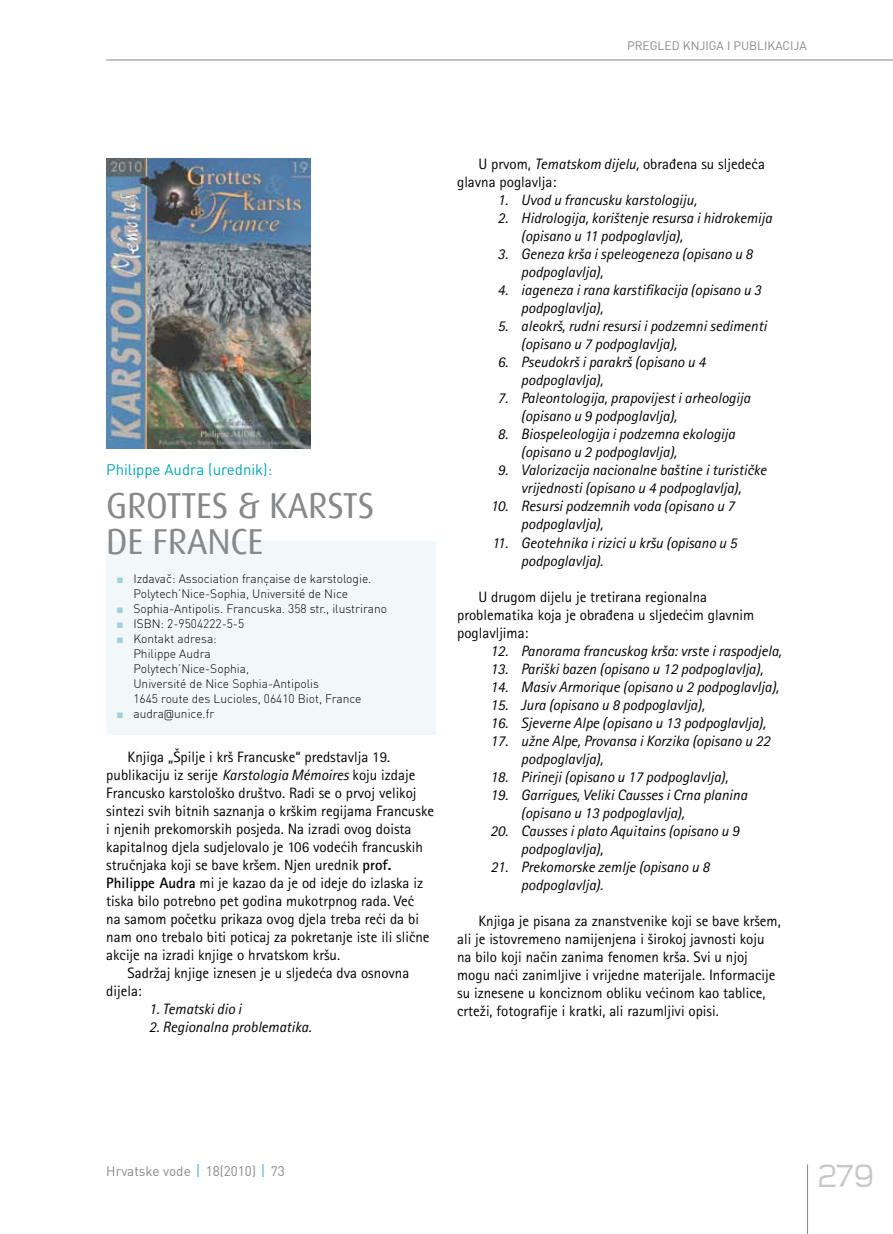
<style>
.page{position:relative;width:893px;height:1234px;background:#fff}
.page>*{position:absolute;margin:0;border:0;box-sizing:border-box;transform-origin:0 0}
.t1{font:36px/36px "Dax";letter-spacing:-.01em;color:#87888a}
.t2{font:300 36px "Teen";color:#c6c7c8}
.t3{font:italic 15px/18px "Rotis Sans Serifklemy";color:#000}
.t4{font:15px/18px "Rotis Sans Serifklemy";color:#000}
.t5{font:15px "DIN";color:#00a5b7}
.t6{font:13.5px "DIN";color:#87888a}
.t7{font:12px/15px "DIN Lt";color:#000;text-align:center}
.t8{font:12px "DIN";color:#87888a}
.s1{font-family:"Times New Roman";color:#a2d1d9}
.s2{font-style:italic}
.s3{font-weight:700}
</style>
<div class="page">
<hr style="left:807px;top:1164px;width:1px;height:69px;background:#87888a">
<hr style="left:106px;top:60px;width:787px;height:1px;background:#87888a">
<svg style="left:198px;top:1164px;width:1px;height:12px"></svg>
<svg style="left:263px;top:1164px;width:1px;height:12px"></svg>
<img style="left:106px;top:159px;width:205px;height:290px">
<div style="left:106px;top:541px;width:330px;height:194px;background:#f2f8f9"></div>
<p class="t8" style="left:627px;top:37px;width:24px">PREGLE</p>
<p class="t8" style="left:672px;top:37px;width:78px">D KNJIGA I PUBLIK</p>
<p class="t8" style="left:775px;top:37px;width:33px">ACIJA</p>
<p class="t5" style="left:106px;top:459px;width:167px">Philippe Audra (urednik):</p>
<h1 class="t1" style="left:106px;top:488px;width:270px">GROTTES &amp; KARSTS<br>DE FRANCE</h1>
<p class="t7" style="left:116px;top:570px;width:257px"><span class="s1">■</span> Izdavač: Association française de karstologie.<br>Polytech’Nice-Sophia, Université de Nice</p>
<p class="t7" style="left:116px;top:600px;width:272px"><span class="s1">■</span> Sophia-Antipolis. Francuska. 358 str., ilustrirano</p>
<p class="t7" style="left:116px;top:615px;width:129px"><span class="s1">■</span> ISBN: 2-9504222-5-5</p>
<p class="t7" style="left:133px;top:630px;width:230px;text-align:left;text-indent:-17px"><span class="s1">■</span> Kontakt adresa:<br>Philippe Audra<br>Polytech’Nice-Sophia,<br>Université de Nice Sophia-Antipolis<br>1645 route des Lucioles, 06410 Biot, France</p>
<p class="t7" style="left:116px;top:705px;width:99px"><span class="s1">■</span> audra@unice.fr</p>
<p class="t4" style="left:128px;top:747px;width:264px">Knjiga „Špilje i krš Francuske“ predstavlja 19.</p>
<p class="t4" style="left:106px;top:765px;width:311px">publikaciju iz serije <span class="s2">Karstologia Mémoires</span> koju izdaje</p>
<p class="t4" style="left:106px;top:783px;width:312px">Francusko karstološko društvo. Radi se o prvoj velikoj</p>
<p class="t4" style="left:106px;top:801px;width:329px">sintezi svih bitnih saznanja o krškim regijama Francuske</p>
<p class="t4" style="left:106px;top:819px;width:307px">i njenih prekomorskih posjeda. Na izradi ovog doista</p>
<p class="t4" style="left:106px;top:837px;width:318px">kapitalnog djela sudjelovalo je 106 vodećih francuskih</p>
<p class="t4" style="left:106px;top:855px;width:287px">stručnjaka koji se bave kršem. Njen urednik <span class="s3">prof.</span></p>
<p class="t4" style="left:106px;top:873px;width:318px"><span class="s3">Philippe Audra</span> mi je kazao da je od ideje do izlaska iz</p>
<p class="t4" style="left:106px;top:891px;width:309px">tiska bilo potrebno pet godina mukotrpnog rada. Već</p>
<p class="t4" style="left:106px;top:909px;width:314px">na samom početku prikaza ovog djela treba reći da bi</p>
<p class="t4" style="left:106px;top:927px;width:325px">nam ono trebalo biti poticaj za pokretanje iste ili slične</p>
<p class="t4" style="left:106px;top:945px;width:235px">akcije na izradi knjige o hrvatskom kršu.</p>
<p class="t4" style="left:128px;top:963px;width:283px">Sadržaj knjige iznesen je u sljedeća dva osnovna</p>
<p class="t4" style="left:106px;top:981px;width:37px">dijela:</p>
<p class="t3" style="left:149px;top:1000px;width:94px">1. Tematski dio i</p>
<p class="t3" style="left:149px;top:1018px;width:164px">2. Regionalna problematika.</p>
<p class="t4" style="left:457px;top:155px;width:309px;text-indent:21px">U prvom, <span class="s2">Tematskom dijelu,</span> obrađena su sljedeća glavna poglavlja:</p>
<p class="t3" style="left:498px;top:191px;width:201px">1. Uvod u francusku karstologiju,</p>
<p class="t3" style="left:521px;top:209px;width:253px;text-indent:-23px">2. Hidrologija, korištenje resursa i hidrokemija (opisano u 11 podpoglavlja),</p>
<p class="t3" style="left:521px;top:245px;width:233px;text-indent:-23px">3. Geneza krša i speleogeneza (opisano u 8 podpoglavlja),</p>
<p class="t3" style="left:521px;top:281px;width:242px;text-indent:-23px">4. iageneza i rana karstifikacija (opisano u 3 podpoglavlja),</p>
<p class="t3" style="left:521px;top:317px;width:247px;text-indent:-23px">5. aleokrš, rudni resursi i podzemni sedimenti (opisano u 7 podpoglavlja),</p>
<p class="t3" style="left:521px;top:353px;width:186px;text-indent:-23px">6. Pseudokrš i parakrš (opisano u 4 podpoglavlja),</p>
<p class="t3" style="left:521px;top:389px;width:231px;text-indent:-23px">7. Paleontologija, prapovijest i arheologija (opisano u 9 podpoglavlja),</p>
<p class="t3" style="left:521px;top:425px;width:216px;text-indent:-23px">8. Biospeleologija i podzemna ekologija (opisano u 2 podpoglavlja),</p>
<p class="t3" style="left:498px;top:461px;width:270px;text-align:center">9. Valorizacija nacionalne baštine i turističke vrijednosti (opisano u 4 podpoglavlja),</p>
<p class="t3" style="left:521px;top:497px;width:215px;text-indent:-30px">10. Resursi podzemnih voda (opisano u 7 podpoglavlja),</p>
<p class="t3" style="left:521px;top:533px;width:218px;text-indent:-29px">11. Geotehnika i rizici u kršu (opisano u 5 podpoglavlja).</p>
<p class="t4" style="left:457px;top:587px;width:299px;text-indent:21px">U drugom dijelu je tretirana regionalna problematika koja je obrađena u sljedećim glavnim poglavljima:</p>
<p class="t3" style="left:490px;top:641px;width:293px">12. Panorama francuskog krša: vrste i raspodjela,</p>
<p class="t3" style="left:490px;top:659px;width:274px">13. Pariški bazen (opisano u 12 podpoglavlja),</p>
<p class="t3" style="left:490px;top:677px;width:290px">14. Masiv Armorique (opisano u 2 podpoglavlja),</p>
<p class="t3" style="left:490px;top:695px;width:216px">15. Jura (opisano u 8 podpoglavlja),</p>
<p class="t3" style="left:490px;top:713px;width:277px">16. Sjeverne Alpe (opisano u 13 podpoglavlja),</p>
<p class="t3" style="left:521px;top:731px;width:251px;text-indent:-31px">17. užne Alpe, Provansa i Korzika (opisano u 22 podpoglavlja),</p>
<p class="t3" style="left:490px;top:767px;width:239px">18. Pirineji (opisano u 17 podpoglavlja),</p>
<p class="t3" style="left:521px;top:785px;width:228px;text-indent:-31px">19. Garrigues, Veliki Causses i Crna planina (opisano u 13 podpoglavlja),</p>
<p class="t3" style="left:521px;top:821px;width:220px;text-indent:-31px">20. Causses i plato Aquitains (opisano u 9 podpoglavlja),</p>
<p class="t3" style="left:521px;top:857px;width:190px;text-indent:-30px">21. Prekomorske zemlje (opisano u 8 podpoglavlja).</p>
<p class="t4" style="left:457px;top:911px;width:325px;text-indent:21px">Knjiga je pisana za znanstvenike koji se bave kršem, ali je istovremeno namijenjena i širokoj javnosti koju na bilo koji način zanima fenomen krša. Svi u njoj mogu naći zanimljive i vrijedne materijale. Informacije su iznesene u konciznom obliku većinom kao tablice, crteži, fotografije i kratki, ali razumljivi opisi.</p>
<p class="t6" style="left:106px;top:1161px;width:180px">Hrvatske vode 18(2010) 73</p>
<h1 class="t2" style="left:816px;top:1156px;width:59px">279</h1>
</div>
